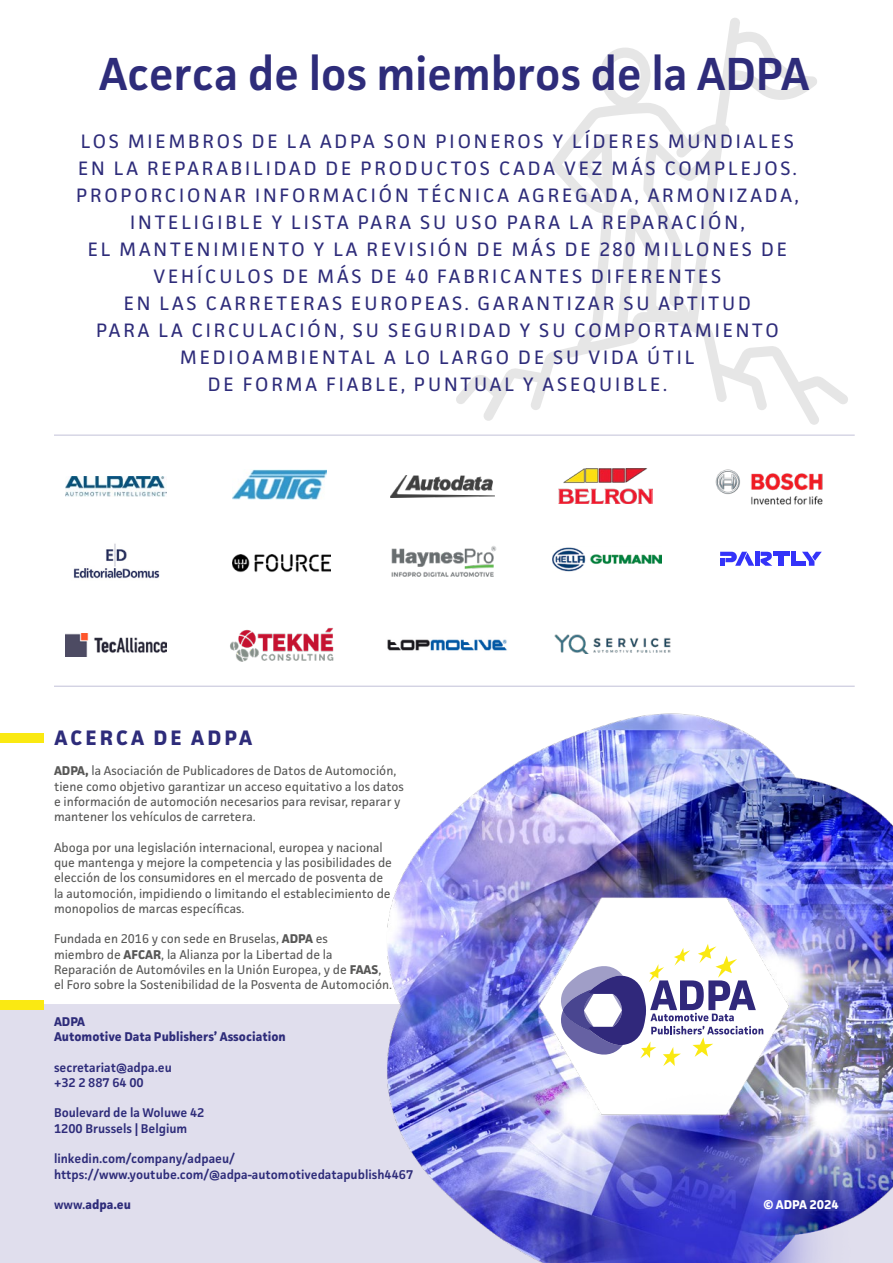
<style>
.page{position:relative;width:893px;height:1263px;background:#fff}
.page>*{position:absolute;margin:0;border:0;box-sizing:border-box;transform-origin:0 0}
.t1{font:600 46.5px "Facit";letter-spacing:-.01em;color:#2e2c7a}
.t2{font:700 21px "Facit";letter-spacing:.15em;color:#2e2c7a}
.t3{font:19.5px/27px "Facit";letter-spacing:.15em;color:#2e2c7a;text-align:center}
.t4{font:12.75px/15.3px "Facit";color:#575756}
.t5{font:600 12.75px/15.3px "Facit";color:#2e2c7a}
.t6{font:700 12.75px/15.3px "Facit";color:#2e2c7a}
.t7{font:700 12.75px "Facit";color:#fff}
.s1{font-weight:700}
.s2{font-weight:600}
</style>
<div class="page">
<svg style="left:456px;top:18px;width:392px;height:407px"></svg>
<div style="left:0;top:1004px;width:351px;height:259px;background:#e0deed"></div>
<img style="left:351px;top:713px;width:542px;height:550px">
<div style="left:0;top:733px;width:43px;height:9px;background:#fae912"></div>
<div style="left:0;top:1000px;width:43px;height:10px;background:#fae912"></div>
<img style="left:391px;top:476px;width:103px;height:21px">
<img style="left:715px;top:469px;width:108px;height:36px">
<img style="left:553px;top:547px;width:108px;height:25px">
<img style="left:230px;top:627px;width:104px;height:35px">
<img style="left:387px;top:639px;width:120px;height:12px">
<img style="left:66px;top:476px;width:101px;height:21px">
<img style="left:66px;top:634px;width:101px;height:23px">
<img style="left:554px;top:634px;width:117px;height:20px">
<img style="left:232px;top:469px;width:94px;height:30px">
<img style="left:73px;top:543px;width:87px;height:36px">
<img style="left:232px;top:554px;width:99px;height:19px">
<svg style="left:761px;top:552px;width:11px;height:14px"></svg>
<div style="left:755px;top:552px;width:5px;height:14px;background:#3433f9"></div>
<div style="left:791px;top:552px;width:5px;height:14px;background:#3433f9"></div>
<div style="left:796px;top:561px;width:10px;height:5px;background:#3433f9"></div>
<hr style="left:773px;top:552px;width:17px;height:4px;background:#3433f9">
<div style="left:779px;top:557px;width:5px;height:9px;background:#3433f9"></div>
<svg style="left:720px;top:552px;width:34px;height:14px"></svg>
<div style="left:720px;top:558px;width:5px;height:8px;background:#3433f9"></div>
<svg style="left:802px;top:552px;width:20px;height:14px"></svg>
<hr style="left:54px;top:686px;width:801px;height:1px;background:#2e2c7a">
<hr style="left:54px;top:435px;width:801px;height:1px;background:#2e2c7a">
<img style="left:559px;top:468px;width:93px;height:35px">
<svg style="left:559px;top:944px;width:204px;height:122px"></svg>
<img style="left:391px;top:546px;width:106px;height:31px">
<h1 class="t1" style="left:99px;top:45px;width:712px">Acerca de los miembros de la ADPA</h1>
<p class="t3" style="left:76px;top:127px;width:724px">LOS MIEMBROS DE LA ADPA SON PIONEROS Y LÍDERES MUNDIALES EN LA REPARABILIDAD DE PRODUCTOS CADA VEZ MÁS COMPLEJOS.<br>PROPORCIONAR INFORMACIÓN TÉCNICA AGREGADA, ARMONIZADA, INTELIGIBLE Y LISTA PARA SU USO PARA LA REPARACIÓN,<br>EL MANTENIMIENTO Y LA REVISIÓN DE MÁS DE 280 MILLONES DE VEHÍCULOS DE MÁS DE 40 FABRICANTES DIFERENTES<br>EN LAS CARRETERAS EUROPEAS. GARANTIZAR SU APTITUD<br>PARA LA CIRCULACIÓN, SU SEGURIDAD Y SU COMPORTAMIENTO MEDIOAMBIENTAL A LO LARGO DE SU VIDA ÚTIL<br>DE FORMA FIABLE, PUNTUAL Y ASEQUIBLE.</p>
<h2 class="t2" style="left:55px;top:724px;width:199px">ACERCA DE ADPA</h2>
<p class="t4" style="left:54px;top:763px;width:351px"><span class="s1">ADPA,</span> la Asociación de Publicadores de Datos de Automoción, tiene como objetivo garantizar un acceso equitativo a los datos e información de automoción necesarios para revisar, reparar y mantener los vehículos de carretera.</p>
<p class="t4" style="left:54px;top:839px;width:340px">Aboga por una legislación internacional, europea y nacional que mantenga y mejore la competencia y las posibilidades de elección de los consumidores en el mercado de posventa de la automoción, impidiendo o limitando el establecimiento de monopolios de marcas específicas.</p>
<p class="t4" style="left:54px;top:931px;width:340px">Fundada en 2016 y con sede en Bruselas, <span class="s1">ADPA</span> es<br>miembro de <span class="s1">AFCAR</span>, la Alianza por la Libertad de la Reparación de Automóviles en la Unión Europea, y de <span class="s1">FAAS</span>, el Foro sobre la Sostenibilidad de la Posventa de Automoción.</p>
<p class="t6" style="left:54px;top:1013px;width:233px">ADPA<br>Automotive Data Publishers’ Association</p>
<p class="t5" style="left:54px;top:1059px;width:119px">secretariat@adpa.eu +32 2 887 64 00</p>
<p class="t5" style="left:54px;top:1105px;width:152px">Boulevard de la Woluwe 42<br>1200 Brussels | Belgium</p>
<p class="t5" style="left:54px;top:1151px;width:361px">linkedin.com/company/adpaeu/ https://www.youtube.com/@adpa-automotivedatapublish4467</p>
<p class="t6" style="left:54px;top:1197px;width:78px"><span class="s2">www.</span>adpa.eu</p>
<p class="t7" style="left:763px;top:1196px;width:77px">© ADPA 2024</p>
</div>
